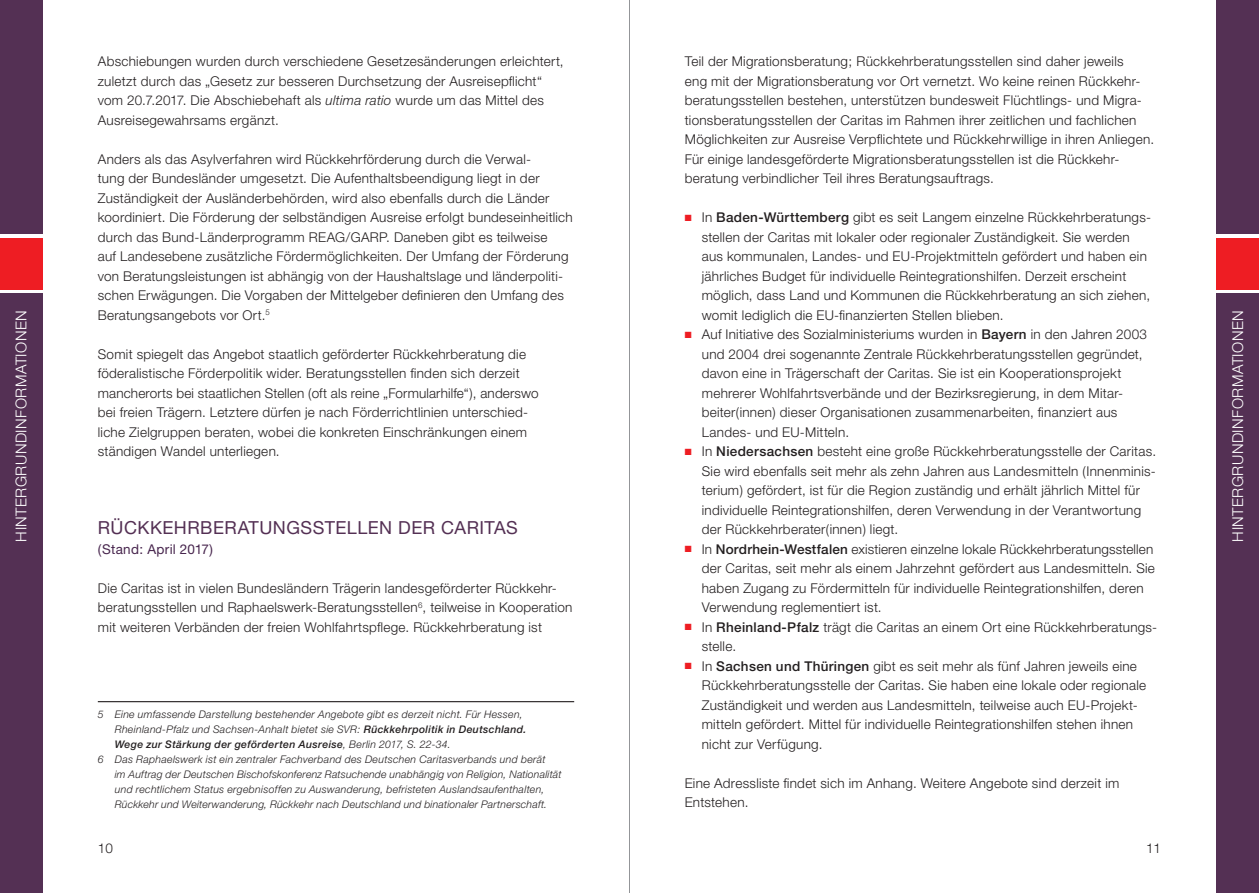
<style>
.page{position:relative;width:1259px;height:893px;background:#fff}
.page>*{position:absolute;margin:0;border:0;box-sizing:border-box;transform-origin:0 0}
.t1{font:18px "Helvetica Neue";letter-spacing:.025em;color:#543054}
.t2{font:300 15px "Helvetica Neue";letter-spacing:.03em;color:#fff}
.t3{font:300 13.5px/19.5px "Helvetica Neue";letter-spacing:.02em;color:#231f20}
.t4{font:13.5px "Helvetica Neue";letter-spacing:.02em;color:#48264e}
.t5{font:italic 300 10.5px "Helvetica Neue";letter-spacing:.025em;color:#231f20}
.t6{font:italic 500 10.5px "Helvetica Neue";letter-spacing:.035em;color:#231f20}
.s1{font-style:italic}
.s2{font-weight:500}
.s3{font-weight:300}
.s4{color:#ee1d23}
</style>
<div class="page">
<div style="left:1216px;top:0;width:43px;height:234px;background:#543054"></div>
<div style="left:1216px;top:293px;width:43px;height:600px;background:#543054"></div>
<div style="left:1216px;top:238px;width:43px;height:51px;background:#ee1d23"></div>
<hr style="left:629px;top:0;width:1px;height:893px;background:#939598">
<div style="left:0;top:293px;width:43px;height:600px;background:#543054"></div>
<div style="left:0;top:238px;width:43px;height:51px;background:#ee1d23"></div>
<div style="left:0;top:0;width:43px;height:234px;background:#543054"></div>
<hr style="left:98px;top:701px;width:476px;height:1px;background:#231f20">
<p class="t2" style="left:12px;top:541px;width:233px;rotate:-90deg">Hintergrundinformationen</p>
<p class="t3" style="left:98px;top:51px;width:467px">Abschiebungen wurden durch verschiedene Gesetzesänderungen erleichtert, zuletzt durch das „Gesetz zur besseren Durchsetzung der Ausreisepflicht“ vom 20.7.2017. Die Abschiebehaft als <span class="s1">ultima ratio</span> wurde um das Mittel des Ausreisegewahrsams ergänzt.</p>
<p class="t3" style="left:98px;top:149px;width:476px">Anders als das Asylverfahren wird Rückkehrförderung durch die Verwal-<br>tung der Bundesländer umgesetzt. Die Aufenthaltsbeendigung liegt in der Zuständigkeit der Ausländerbehörden, wird also ebenfalls durch die Länder koordiniert. Die Förderung der selbständigen Ausreise erfolgt bundeseinheitlich durch das Bund-Länderprogramm REAG/GARP. Daneben gibt es teilweise<br>auf Landesebene zusätzliche Fördermöglichkeiten. Der Umfang der Förderung von Beratungsleistungen ist abhängig von der Haushaltslage und länderpoliti&shy;schen Erwägungen. Die Vorgaben der Mittelgeber definieren den Umfang des Beratungsangebots vor Ort.<sup>5</sup></p>
<p class="t3" style="left:98px;top:344px;width:442px">Somit spiegelt das Angebot staatlich geförderter Rückkehrberatung die föderalistische Förderpolitik wider. Beratungsstellen finden sich derzeit mancherorts bei staatlichen Stellen (oft als reine „Formularhilfe“), anderswo bei freien Trägern. Letztere dürfen je nach Förderrichtlinien unterschied&shy;liche Zielgruppen beraten, wobei die konkreten Einschränkungen einem ständigen Wandel unterliegen.</p>
<h1 class="t1" style="left:98px;top:517px;width:421px">RÜCKKEHRBERATUNGSSTELLEN DER CARITAS</h1>
<p class="t4" style="left:98px;top:541px;width:117px">(STAND: APRIL 2017)</p>
<p class="t3" style="left:98px;top:578px;width:476px">Die Caritas ist in vielen Bundesländern Trägerin landesgeförderter Rückkehr&shy;beratungsstellen und Raphaelswerk-Beratungsstellen<sup>6</sup>, teilweise in Kooperation mit weiteren Verbänden der freien Wohlfahrtspflege. Rückkehrberatung ist</p>
<p class="t5" style="left:98px;top:708px;width:426px">5 Eine umfassende Darstellung bestehender Angebote gibt es derzeit nicht. Für Hessen,</p>
<p class="t5" style="left:115px;top:723px;width:413px">Rheinland-Pfalz und Sachsen-Anhalt bietet sie SVR: <span class="s2">Rückkehrpolitik in Deutschland.</span></p>
<p class="t6" style="left:115px;top:738px;width:337px">Wege zur Stärkung der geförderten Ausreise<span class="s3">, Berlin 2017, S. 22-34.</span></p>
<p class="t5" style="left:98px;top:753px;width:449px">6 Das Raphaelswerk ist ein zentraler Fachverband des Deutschen Caritasverbands und berät</p>
<p class="t5" style="left:115px;top:768px;width:448px">im Auftrag der Deutschen Bischofskonferenz Ratsuchende unabhängig von Religion, Nationalität</p>
<p class="t5" style="left:115px;top:783px;width:431px">und rechtlichem Status ergebnisoffen zu Auswanderung, befristeten Auslandsaufenthalten,</p>
<p class="t5" style="left:115px;top:798px;width:434px">Rückkehr und Weiterwanderung, Rückkehr nach Deutschland und binationaler Partnerschaft.</p>
<p class="t3" style="left:685px;top:51px;width:471px">Teil der Migrationsberatung; Rückkehrberatungsstellen sind daher jeweils<br>eng mit der Migrationsberatung vor Ort vernetzt. Wo keine reinen Rückkehr&shy;beratungsstellen bestehen, unterstützen bundesweit Flüchtlings- und Migra&shy;tionsberatungsstellen der Caritas im Rahmen ihrer zeitlichen und fachlichen Möglichkeiten zur Ausreise Verpflichtete und Rückkehrwillige in ihren Anliegen.<br>Für einige landesgeförderte Migrationsberatungsstellen ist die Rückkehr&shy;beratung verbindlicher Teil ihres Beratungsauftrags.</p>
<p class="t3" style="left:702px;top:207px;width:451px;text-indent:-17px"><span class="s4">■</span> In <span class="s2">Baden-Württemberg</span> gibt es seit Langem einzelne Rückkehrberatungs&shy;stellen der Caritas mit lokaler oder regionaler Zuständigkeit. Sie werden aus kommunalen, Landes- und EU -Projektmitteln gefördert und haben ein jährliches Budget für individuelle Reintegrationshilfen. Derzeit erscheint möglich, dass Land und Kommunen die Rückkehrberatung an sich ziehen, womit lediglich die EU -finanzierten Stellen blieben.</p>
<p class="t3" style="left:702px;top:324px;width:447px;text-indent:-17px"><span class="s4">■</span> Auf Initiative des Sozialministeriums wurden in <span class="s2">Bayern</span> in den Jahren 2003 und 2004 drei sogenannte Zentrale Rückkehrberatungsstellen gegründet, davon eine in Trägerschaft der Caritas. Sie ist ein Kooperationsprojekt mehrerer Wohlfahrtsverbände und der Bezirksregierung, in dem Mitar&shy;beiter(innen) dieser Organisationen zusammenarbeiten, finanziert aus Landes- und EU -Mitteln.</p>
<p class="t3" style="left:702px;top:441px;width:456px;text-indent:-17px"><span class="s4">■</span> In <span class="s2">Niedersachsen</span> besteht eine große Rückkehrberatungsstelle der Caritas.<br>Sie wird ebenfalls seit mehr als zehn Jahren aus Landesmitteln (Innenminis&shy;terium) gefördert, ist für die Region zuständig und erhält jährlich Mittel für individuelle Reintegrationshilfen, deren Verwendung in der Verantwortung der Rückkehrberater(innen) liegt.</p>
<p class="t3" style="left:702px;top:539px;width:455px;text-indent:-17px"><span class="s4">■</span> In <span class="s2">Nordrhein-Westfalen</span> existieren einzelne lokale Rückkehrberatungsstellen der Caritas, seit mehr als einem Jahrzehnt gefördert aus Landesmitteln. Sie haben Zugang zu Fördermitteln für individuelle Reintegrationshilfen, deren Verwendung reglementiert ist.</p>
<p class="t3" style="left:702px;top:617px;width:457px;text-indent:-17px"><span class="s4">■</span> In <span class="s2">Rheinland-Pfalz</span> trägt die Caritas an einem Ort eine Rückkehrberatungs&shy;stelle.</p>
<p class="t3" style="left:702px;top:656px;width:446px;text-indent:-17px"><span class="s4">■</span> In <span class="s2">Sachsen und Thüringen</span> gibt es seit mehr als fünf Jahren jeweils eine Rückkehrberatungsstelle der Caritas. Sie haben eine lokale oder regionale Zuständigkeit und werden aus Landesmitteln, teilweise auch EU -Projekt&shy;mitteln gefördert. Mittel für individuelle Reintegrationshilfen stehen ihnen nicht zur Verfügung.</p>
<p class="t3" style="left:685px;top:773px;width:436px">Eine Adressliste findet sich im Anhang. Weitere Angebote sind derzeit im<br>Entstehen.</p>
<p class="t3" style="left:98px;top:838px;width:17px">10</p>
<p class="t3" style="left:1146px;top:838px;width:17px">11</p>
<p class="t2" style="left:1228px;top:541px;width:233px;rotate:-90deg">Hintergrundinformationen</p>
</div>
